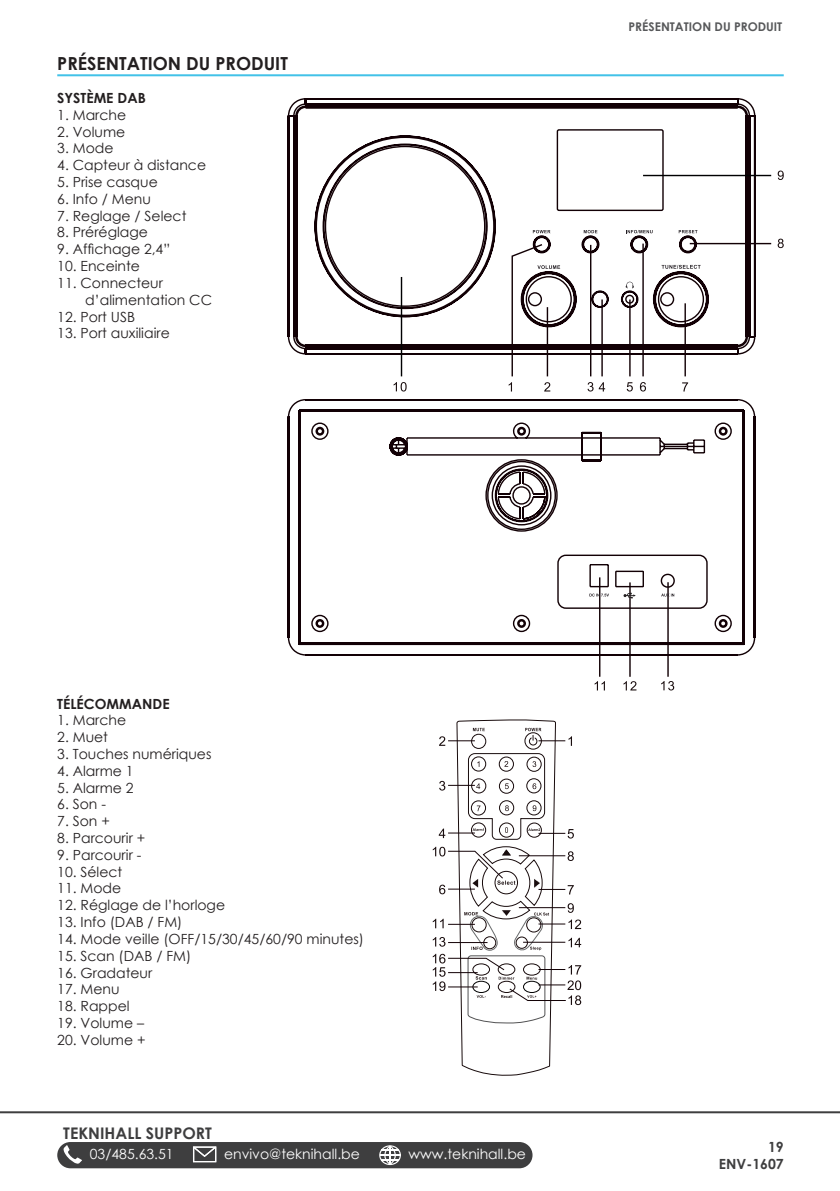
<style>
.page{position:relative;width:840px;height:1191px;background:#fff}
.page>*{position:absolute;margin:0;border:0;box-sizing:border-box;transform-origin:0 0}
.Rubrik{font:700 18px "Century Gothic";color:#231f20}
.t1{font:700 16px "Century Gothic";color:#3e3e3f}
.Brød_tabualtor{font:14px/16.8px "Century Gothic";color:#231f20}
.t2{font:14px "Century Gothic";color:#fff}
.Underrubrik{font:700 14px "Century Gothic";color:#231f20}
.t3{font:700 14px "Century Gothic";color:#3e3e3f}
.Header_-_Right{font:700 12px "Century Gothic";color:#57585a}
</style>
<div class="page">
<div style="left:57px;top:1142px;width:475px;height:26px;background:#3e3e3f;border-radius:13px"></div>
<svg style="left:63px;top:1144px;width:19px;height:20px"></svg>
<svg style="left:193px;top:1146px;width:23px;height:16px"></svg>
<svg style="left:379px;top:1145px;width:21px;height:20px"></svg>
<hr style="left:0;top:1111px;width:839px;height:2px;background:#3e3e3f">
<hr style="left:57px;top:74px;width:726px;height:2px;background:#42c2e8">
<svg style="left:455px;top:719px;width:101px;height:450px"></svg>
<svg style="left:432px;top:720px;width:149px;height:355px"></svg>
<svg style="left:777px;top:170px;width:6px;height:10px"></svg>
<svg style="left:287px;top:98px;width:468px;height:257px"></svg>
<div style="left:556px;top:129px;width:107px;height:82px;border:1px solid #120005;border-radius:2px"></div>
<svg style="left:532px;top:230px;width:18px;height:3px"></svg>
<svg style="left:583px;top:230px;width:14px;height:3px"></svg>
<svg style="left:625px;top:230px;width:27px;height:3px"></svg>
<svg style="left:678px;top:230px;width:19px;height:3px"></svg>
<hr style="left:642px;top:175px;width:128px;height:1px;background:#000001">
<hr style="left:400px;top:277px;width:2px;height:99px;background:#000001">
<svg style="left:393px;top:382px;width:13px;height:9px"></svg>
<svg style="left:508px;top:239px;width:275px;height:152px"></svg>
<hr style="left:598px;top:577px;width:2px;height:99px;background:#120005">
<hr style="left:629px;top:582px;width:1px;height:95px;background:#120005">
<hr style="left:667px;top:582px;width:1px;height:95px;background:#120005">
<svg style="left:594px;top:681px;width:10px;height:9px"></svg>
<svg style="left:623px;top:681px;width:13px;height:9px"></svg>
<svg style="left:661px;top:681px;width:12px;height:9px"></svg>
<svg style="left:287px;top:399px;width:468px;height:257px"></svg>
<svg style="left:556px;top:554px;width:152px;height:55px"></svg>
<p class="Rubrik" style="left:57px;top:50px;width:232px">PRÉSENTATION DU PRODUIT</p>
<p class="Underrubrik" style="left:57px;top:87px;width:90px">SYSTÈME DAB</p>
<p class="Brød_tabualtor" style="left:57px;top:106px;width:70px">1. Marche</p>
<p class="Brød_tabualtor" style="left:57px;top:123px;width:70px">2. Volume</p>
<p class="Brød_tabualtor" style="left:57px;top:140px;width:58px">3. Mode</p>
<p class="Brød_tabualtor" style="left:57px;top:157px;width:150px">4. Capteur à distance</p>
<p class="Brød_tabualtor" style="left:57px;top:173px;width:102px">5. Prise casque</p>
<p class="Brød_tabualtor" style="left:57px;top:190px;width:95px">6. Info / Menu</p>
<p class="Brød_tabualtor" style="left:57px;top:207px;width:131px">7. Reglage / Select</p>
<p class="Brød_tabualtor" style="left:57px;top:224px;width:92px">8. Préréglage</p>
<p class="Brød_tabualtor" style="left:57px;top:241px;width:114px">9. Affichage 2,4”</p>
<p class="Brød_tabualtor" style="left:57px;top:257px;width:84px">10. Enceinte</p>
<p class="Brød_tabualtor" style="left:85px;top:274px;width:128px;text-indent:-28px">11. Connecteur d’alimentation CC</p>
<p class="Brød_tabualtor" style="left:57px;top:308px;width:79px">12. Port USB</p>
<p class="Brød_tabualtor" style="left:57px;top:325px;width:114px">13. Port auxiliaire</p>
<p class="Header_-_Right" style="left:628px;top:18px;width:155px">PRÉSENTATION DU PRODUIT</p>
<p class="Underrubrik" style="left:57px;top:693px;width:114px">TÉLÉCOMMANDE</p>
<p class="Brød_tabualtor" style="left:57px;top:711px;width:70px">1. Marche</p>
<p class="Brød_tabualtor" style="left:57px;top:728px;width:52px">2. Muet</p>
<p class="Brød_tabualtor" style="left:57px;top:745px;width:156px">3. Touches numériques</p>
<p class="Brød_tabualtor" style="left:57px;top:762px;width:78px">4. Alarme 1</p>
<p class="Brød_tabualtor" style="left:57px;top:779px;width:78px">5. Alarme 2</p>
<p class="Brød_tabualtor" style="left:57px;top:795px;width:50px">6. Son -</p>
<p class="Brød_tabualtor" style="left:57px;top:812px;width:54px">7. Son +</p>
<p class="Brød_tabualtor" style="left:57px;top:829px;width:89px">8. Parcourir +</p>
<p class="Brød_tabualtor" style="left:57px;top:846px;width:86px">9. Parcourir -</p>
<p class="Brød_tabualtor" style="left:57px;top:863px;width:67px">10. Sélect</p>
<p class="Brød_tabualtor" style="left:57px;top:879px;width:65px">11. Mode</p>
<p class="Brød_tabualtor" style="left:57px;top:896px;width:169px">12. Réglage de l’horloge</p>
<p class="Brød_tabualtor" style="left:57px;top:913px;width:127px">13. Info (DAB / FM)</p>
<p class="Brød_tabualtor" style="left:57px;top:930px;width:308px">14. Mode veille (OFF/15/30/45/60/90 minutes)</p>
<p class="Brød_tabualtor" style="left:57px;top:947px;width:135px">15. Scan (DAB / FM)</p>
<p class="Brød_tabualtor" style="left:57px;top:963px;width:96px">16. Gradateur</p>
<p class="Brød_tabualtor" style="left:57px;top:980px;width:64px">17. Menu</p>
<p class="Brød_tabualtor" style="left:57px;top:997px;width:74px">18. Rappel</p>
<p class="Brød_tabualtor" style="left:57px;top:1014px;width:88px">19. Volume –</p>
<p class="Brød_tabualtor" style="left:57px;top:1031px;width:90px">20. Volume +</p>
<p class="t1" style="left:63px;top:1121px;width:150px">TEKNIHALL SUPPORT</p>
<p class="t2" style="left:90px;top:1144px;width:85px">03/485.63.51</p>
<p class="t2" style="left:224px;top:1144px;width:137px">envivo@teknihall.be</p>
<p class="t2" style="left:408px;top:1144px;width:119px">www.teknihall.be</p>
<p class="t3" style="left:767px;top:1136px;width:17px">19</p>
<p class="t3" style="left:718px;top:1153px;width:66px">ENV-1607</p>
</div>
